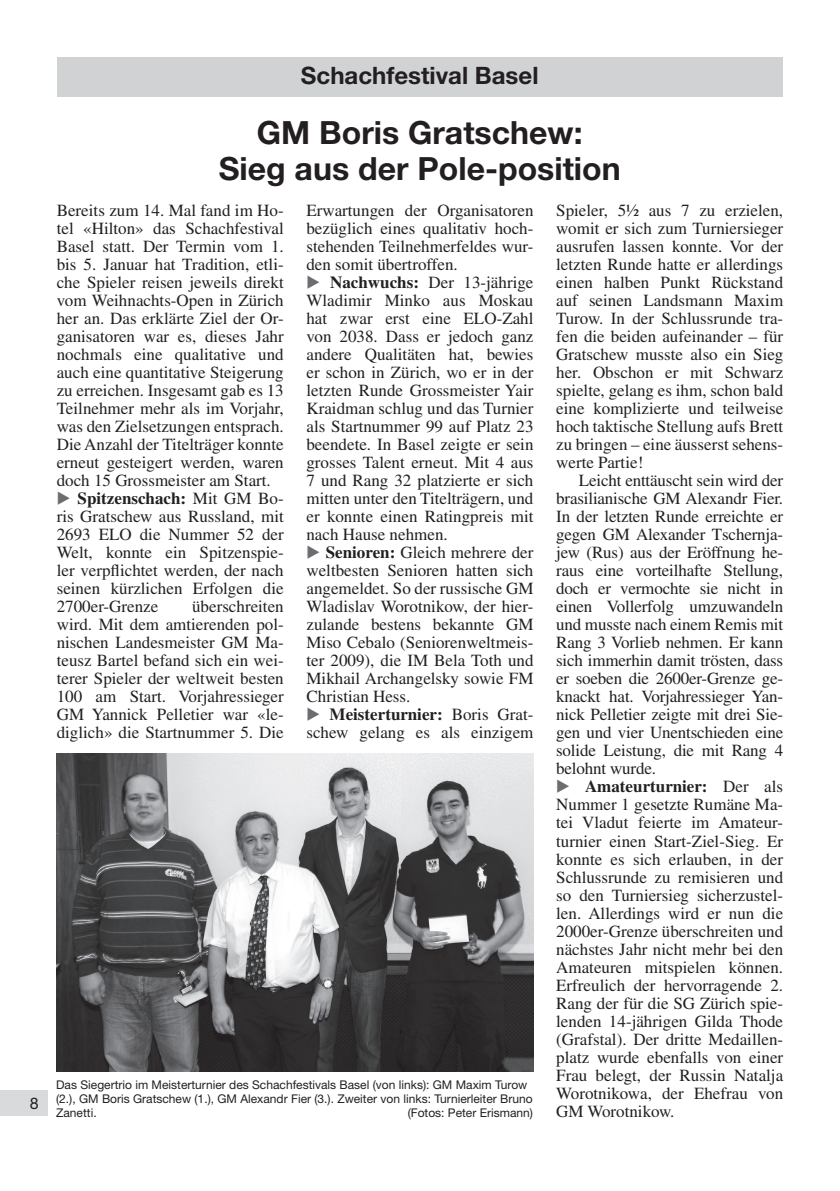
<style>
.page{position:relative;width:840px;height:1191px;background:#fff}
.page>*{position:absolute;margin:0;border:0;box-sizing:border-box;transform-origin:0 0}
.t1{font:700 32px/36px "Helvetica Neue";color:#231f20;text-align:center}
.t2{font:700 24px "Helvetica Neue";color:#231f20}
.t3{font:17px/18px "Times LT";color:#231f20}
.t4{font:16px "Helvetica Neue";color:#231f20}
.t5{font:12px/14px "Helvetica Neue";color:#231f20}
.s1{font-family:"European Pi Three";color:#6c6d70}
.s2{font-weight:700}
</style>
<div class="page">
<div style="left:0;top:1090px;width:47px;height:26px;background:#d9dadc"></div>
<div style="left:57px;top:57px;width:725px;height:39px;background:#d1d2d4"></div>
<img style="left:57px;top:754px;width:476px;height:317px">
<p class="t4" style="left:30px;top:1093px;width:10px">8</p>
<h2 class="t2" style="left:301px;top:61px;width:239px">Schachfestival Basel</h2>
<h1 class="t1" style="left:218px;top:114px;width:403px">GM Boris Gratschew:<br>Sieg aus der Pole-position</h1>
<p class="t3" style="left:306px;top:201px;width:228px">Erwartungen der Organisatoren bezüglich eines qualitativ hoch&shy;stehenden Teilnehmerfeldes wur&shy;den somit übertroffen.<br><span class="s1">E</span> <span class="s2">Nachwuchs:</span> Der 13-jährige<br>Wladimir Minko aus Moskau hat zwar erst eine ELO-Zahl von 2038. Dass er jedoch ganz andere Qualitäten hat, bewies er schon in Zürich, wo er in der letzten Runde Grossmeister Yair<br>Kraidman schlug und das Turnier als Startnummer 99 auf Platz 23 beendete. In Basel zeigte er sein grosses Talent erneut. Mit 4 aus<br>7 und Rang 32 platzierte er sich mitten unter den Titelträgern, und er konnte einen Ratingpreis mit nach Hause nehmen.<br><span class="s1">E</span> <span class="s2">Senioren:</span> Gleich mehrere der weltbesten Senioren hatten sich angemeldet. So der russische GM<br>Wladislav Worotnikow, der hier&shy;zulande bestens bekannte GM<br>Miso Cebalo (Seniorenweltmeis&shy;ter 2009), die IM Bela Toth und<br>Mikhail Archangelsky sowie FM<br>Christian Hess.<br><span class="s1">E</span> <span class="s2">Meisterturnier:</span> Boris Grat&shy;schew gelang es als einzigem</p>
<p class="t3" style="left:556px;top:201px;width:228px;text-align:justify">Spieler, 5½ aus 7 zu erzielen, womit er sich zum Turniersieger ausrufen lassen konnte. Vor der letzten Runde hatte er allerdings einen halben Punkt Rückstand auf seinen Landsmann Maxim Turow. In der Schlussrunde tra&shy;fen die beiden aufeinander – für Gratschew musste also ein Sieg her. Obschon er mit Schwarz spielte, gelang es ihm, schon bald eine komplizierte und teilweise hoch taktische Stellung aufs Brett zu bringen – eine äusserst sehens&shy;werte Partie!</p>
<p class="t3" style="left:57px;top:201px;width:228px">Bereits zum 14. Mal fand im Ho&shy;tel «Hilton» das Schachfestival<br>Basel statt. Der Termin vom 1. bis 5. Januar hat Tradition, etli&shy;che Spieler reisen jeweils direkt vom Weihnachts-Open in Zürich her an. Das erklärte Ziel der Or&shy;ganisatoren war es, dieses Jahr nochmals eine qualitative und auch eine quantitative Steigerung zu erreichen. Insgesamt gab es 13<br>Teilnehmer mehr als im Vorjahr, was den Zielsetzungen entsprach.<br>Die Anzahl der Titelträger konnte erneut gesteigert werden, waren doch 15 Grossmeister am Start.<br><span class="s1">E</span> <span class="s2">Spitzenschach:</span> Mit GM Bo&shy;ris Gratschew aus Russland, mit<br>2693 ELO die Nummer 52 der<br>Welt, konnte ein Spitzenspie&shy;ler verpflichtet werden, der nach seinen kürzlichen Erfolgen die<br>2700er-Grenze</p>
<p class="t3" style="left:556px;top:471px;width:228px;text-indent:23px">Leicht enttäuscht sein wird der brasilianische GM Alexandr Fier.<br>In der letzten Runde erreichte er gegen GM Alexander Tschernja&shy;jew (Rus) aus der Eröffnung he&shy;raus eine vorteilhafte Stellung, doch er vermochte sie nicht in einen Vollerfolg umzuwandeln und musste nach einem Remis mit<br>Rang 3 Vorlieb nehmen. Er kann sich immerhin damit trösten, dass er soeben die 2600er-Grenze ge&shy;knackt hat. Vorjahressieger Yan&shy;nick Pelletier zeigte mit drei Sie&shy;gen und vier Unentschieden eine solide Leistung, die mit Rang 4 belohnt wurde.<br><span class="s1">E</span> <span class="s2">Amateurturnier:</span> Der als<br>Nummer 1 gesetzte Rumäne Ma&shy;tei Vladut feierte im Amateur&shy;turnier einen Start-Ziel-Sieg. Er konnte es sich erlauben, in der<br>Schlussrunde zu remisieren und so den Turniersieg sicherzustel&shy;len. Allerdings wird er nun die<br>2000er-Grenze überschreiten und nächstes Jahr nicht mehr bei den<br>Amateuren mitspielen können.<br>Erfreulich der hervorragende 2.<br>Rang der für die SG Zürich spie&shy;lenden 14-jährigen Gilda Thode (Grafstal). Der dritte Medaillen&shy;platz wurde ebenfalls von einer<br>Frau belegt, der Russin Natalja<br>Worotnikowa, der Ehefrau von<br>GM Worotnikow.</p>
<p class="t3" style="left:57px;top:597px;width:228px;text-align:justify;text-indent:135px">überschreiten wird. Mit dem amtierenden pol&shy;nischen Landesmeister GM Ma&shy;teusz Bartel befand sich ein wei&shy;terer Spieler der weltweit besten 100 am Start. Vorjahressieger GM Yannick Pelletier war «le&shy;diglich» die Startnummer 5. Die</p>
<p class="t5" style="left:56px;top:1077px;width:477px">Das Siegertrio im Meisterturnier des Schachfestivals Basel (von links): GM Maxim Turow (2.), GM Boris Gratschew (1.), GM Alexandr Fier (3.). Zweiter von links: Turnierleiter Bruno<br>Zanetti.</p>
<p class="t5" style="left:407px;top:1105px;width:127px">(Fotos: Peter Erismann)</p>
</div>
